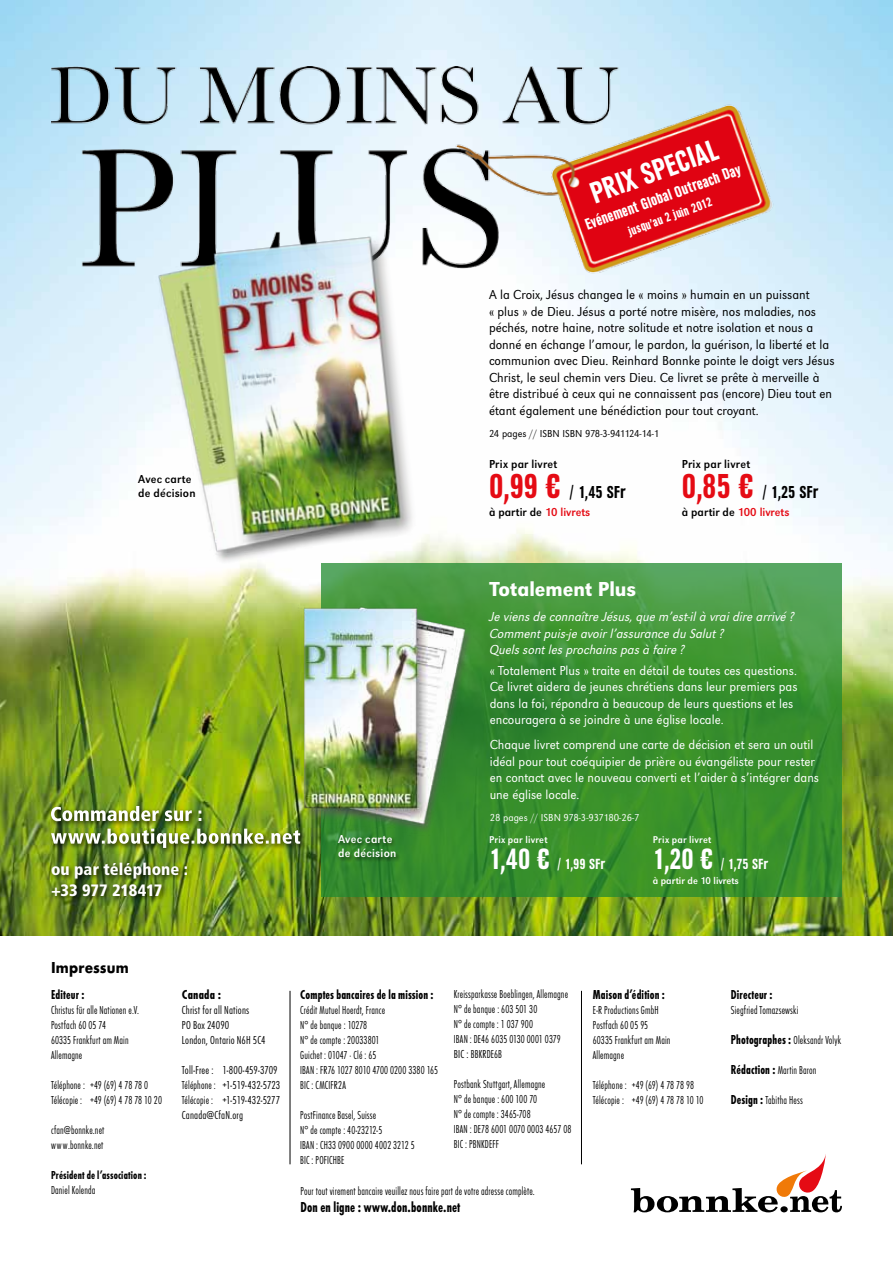
<style>
.page{position:relative;width:893px;height:1263px;background:#fff}
.page>*{position:absolute;margin:0;border:0;box-sizing:border-box;transform-origin:0 0}
.t1{font:31.5px "URW Grotesk TOT Bol Con";color:#fff}
.t2{font:21px "URW Grotesk TOT Med Nar";color:#fff}
.t3{font:18px "URW Grotesk TOT Bol Con";letter-spacing:-.005em;color:#000}
.t4{font:900 condensed 16.5px/21px "Frutiger";letter-spacing:.005em;color:#fff}
.t5{font:16.5px "URW Grotesk TOT Bol Con";color:#fff}
.t6{font:700 16.5px "Futura TOT";letter-spacing:.01em;color:#000;scale:.9 1}
.t7{font:15.3px "URW Grotesk TOT Bol Con";letter-spacing:.005em;color:#fff}
.t8{font:700 condensed 15px "Futura TOT";letter-spacing:.01em;color:#000;scale:.9 1}
.t9{font:13.5px/16.5px "URW Grotesk TOT Lig Nar";color:#000}
.t10{font:13.5px/16.5px "URW Grotesk TOT Lig Nar";color:#fff}
.t11{font:13.5px/16.5px "URW Grotesk TOT Lig Nar Obl";color:#fff}
.t12{font:700 condensed 13.5px "Futura TOT";letter-spacing:.015em;color:#000;scale:.9 1}
.t13{font:13.5px "URW Grotesk TOT Bol Con";color:#fff}
.t14{font:700 condensed 13.5px "Futura TOT";letter-spacing:.015em;color:#000}
.t15{font:12px/15px "Futura TOT Ligh Cond";letter-spacing:.015em;color:#000;scale:.9 1}
.t16{font:12px/15px "Futura TOT Ligh Cond";letter-spacing:.015em;color:#000}
.t17{font:12px/14.4px "URW Grotesk TOT Reg Nar";letter-spacing:.015em;color:#000}
.t18{font:700 condensed 12px "Futura TOT";letter-spacing:.015em;color:#000;scale:.9 1}
.t19{font:12px/14.4px "URW Grotesk TOT Reg Nar";letter-spacing:.025em;color:#fff}
.t20{font:12px "URW Grotesk TOT Reg Nar";color:#e50b14}
.t21{font:10.5px "URW Grotesk TOT Lig Nar";letter-spacing:-.005em;color:#000}
.t22{font:10.5px "URW Grotesk TOT Lig Nar";color:#fff}
.t23{font:10.2px "URW Grotesk TOT Reg Nar";letter-spacing:.02em;color:#fff}
.t24{font:10.2px "URW Grotesk TOT Reg Nar";color:#fff}
.s1{font-size:36px;color:#e50b14}
.s2{color:#e50b14}
.s3{color:#000}
.s4{font-size:30.6px}
.s5{font-family:"Futura TOT";font-weight:700;font-stretch:condensed;font-size:13.5px}
</style>
<div class="page">
<img style="left:0;top:0;width:893px;height:935px">
<img style="left:51px;top:66px;width:748px;height:216px">
<svg style="left:631px;top:1154px;width:211px;height:58px"></svg>
<hr style="left:290px;top:991px;width:1px;height:173px;background:#000">
<hr style="left:581px;top:991px;width:1px;height:173px;background:#000">
<svg style="left:322px;top:563px;width:520px;height:333px;background:#3c9233"></svg>
<img style="left:289px;top:597px;width:190px;height:239px">
<div style="left:337px;top:834px;width:63px;height:28px;background:#000;opacity:.5"></div>
<img style="left:142px;top:211px;width:302px;height:373px">
<div style="left:50px;top:860px;width:143px;height:42px;background:#000;opacity:.75"></div>
<div style="left:48px;top:803px;width:259px;height:52px;background:#000;opacity:.75"></div>
<img style="left:51px;top:829px;width:249px;height:19px">
<img style="left:51px;top:806px;width:150px;height:15px">
<p class="t17" style="left:138px;top:472px;width:59px">Avec carte de décision</p>
<h3 class="t4" style="left:51px;top:859px;width:138px">ou par téléphone : +33 977 218417</h3>
<p class="t19" style="left:338px;top:832px;width:60px">Avec carte de décision</p>
<h1 class="t1" style="left:585px;top:178px;width:131px;rotate:-20deg">Prix spEc ial</h1>
<h3 class="t5" style="left:582px;top:217px;width:166px;rotate:-20deg">Evénement Global Outreach Day</h3>
<p class="t13" style="left:626px;top:225px;width:90px;rotate:-20deg">jusqu’au 2 juin 2012</p>
<p class="t9" style="left:489px;top:286px;width:347px">A la Croix, Jésus changea le « moins » humain en un puissant<br>« plus » de Dieu. Jésus a porté notre misère, nos maladies, nos péchés, notre haine, notre solitude et notre isolation et nous a donné en échange l’amour, le pardon, la guérison, la liberté et la communion avec Dieu. Reinhard Bonnke pointe le doigt vers Jésus Christ, le seul chemin vers Dieu. Ce livret se prête à merveille à être distribué à ceux qui ne connaissent pas (encore) Dieu tout en étant également une bénédiction pour tout croyant.</p>
<p class="t21" style="left:489px;top:427px;width:172px">24 pages // ISBN ISBN 978-3-941124-14-1</p>
<p class="t17" style="left:489px;top:457px;width:70px">Prix par livret</p>
<h3 class="t3" style="left:489px;top:482px;width:138px"><span class="s1">0,99 €</span> / 1,45 SFr</h3>
<p class="t17" style="left:489px;top:505px;width:103px">à partir de <span class="s2">10 livrets</span></p>
<p class="t17" style="left:682px;top:457px;width:70px">Prix par livret</p>
<h3 class="t3" style="left:682px;top:482px;width:138px"><span class="s1">0,85 €</span> / 1,25 SFr</h3>
<p class="t20" style="left:682px;top:505px;width:109px"><span class="s3">à partir de</span> 100 livrets</p>
<h2 class="t2" style="left:490px;top:577px;width:148px">Totalement Plus</h2>
<p class="t11" style="left:490px;top:608px;width:306px">Je viens de connaître Jésus, que m’est-il à vrai dire arrivé ?<br>Comment puis-je avoir l’assurance du Salut ?<br>Quels sont les prochains pas à faire ?</p>
<p class="t10" style="left:490px;top:662px;width:309px">« Totalement Plus » traite en détail de toutes ces questions.<br>Ce livret aidera de jeunes chrétiens dans leur premiers pas dans la foi, répondra à beaucoup de leurs questions et les encouragera à se joindre à une église locale.</p>
<p class="t10" style="left:490px;top:736px;width:331px">Chaque livret comprend une carte de décision et sera un outil idéal pour tout coéquipier de prière ou évangéliste pour rester en contact avec le nouveau converti et l’aider à s’intégrer dans une église locale.</p>
<p class="t22" style="left:490px;top:811px;width:151px">28 pages // ISBN 978-3-937180-26-7</p>
<p class="t23" style="left:489px;top:834px;width:60px">Prix par livret</p>
<p class="t7" style="left:489px;top:856px;width:118px"><span class="s4">1,40 €</span> / 1,99 SFr</p>
<p class="t23" style="left:653px;top:834px;width:60px">Prix par livret</p>
<p class="t7" style="left:653px;top:856px;width:117px"><span class="s4">1,20 €</span> / 1,75 SFr</p>
<p class="t24" style="left:653px;top:875px;width:88px">à partir de 10 livrets</p>
<h3 class="t6" style="left:51px;top:957px;width:88px">Impressum</h3>
<p class="t12" style="left:51px;top:986px;width:39px">Editeur :</p>
<p class="t15" style="left:51px;top:1002px;width:99px">Christus für alle Nationen e.V.<br>Postfach 60 05 74<br>60335 Frankfurt am Main<br>Allemagne</p>
<p class="t15" style="left:51px;top:1077px;width:125px">Téléphone : +49 (69) 4 78 78 0<br>Télécopie : +49 (69) 4 78 78 10 20</p>
<p class="t15" style="left:51px;top:1122px;width:61px">cfan@bonnke.net www.bonnke.net</p>
<p class="t18" style="left:51px;top:1168px;width:108px">Président de l’association :</p>
<p class="t15" style="left:51px;top:1182px;width:51px">Daniel Kolenda</p>
<p class="t14" style="left:182px;top:987px;width:41px">Canada :</p>
<p class="t16" style="left:182px;top:1003px;width:85px">Christ for all Nations<br>PO Box 24090<br>London, Ontario N6H 5C4</p>
<p class="t16" style="left:182px;top:1063px;width:100px">Toll-Free : 1-800-459-3709<br>Téléphone : +1-519-432-5723<br>Télécopie : +1-519-432-5277<br>Canada@CfaN.org</p>
<p class="t12" style="left:300px;top:986px;width:150px">Comptes bancaires de la mission :</p>
<p class="t15" style="left:300px;top:1002px;width:155px">Crédit Mutuel Hoerdt, France<br>N° de banque : 10278<br>N° de compte : 20033801<br>Guichet : 01047 · Clé : 65<br>IBAN : FR76 1027 8010 4700 0200 3380 165<br>BIC : CMCIFR2A</p>
<p class="t15" style="left:300px;top:1107px;width:129px">PostFinance Basel, Suisse<br>N° de compte : 40-23212-5<br>IBAN : CH33 0900 0000 4002 3212 5<br>BIC : POFICHBE</p>
<p class="t15" style="left:454px;top:986px;width:128px">Kreissparkasse Boeblingen, Allemagne<br>N° de banque : 603 501 30<br>N° de compte : 1 037 900<br>IBAN : DE46 6035 0130 0001 0379<br>BIC : BBKRDE6B</p>
<p class="t15" style="left:454px;top:1076px;width:132px">Postbank Stuttgart, Allemagne<br>N° de banque : 600 100 70<br>N° de compte : 3465-708<br>IBAN : DE78 6001 0070 0003 4657 08<br>BIC : PBNKDEFF</p>
<p class="t15" style="left:300px;top:1184px;width:262px">Pour tout virement bancaire veuillez nous faire part de votre adresse complète.</p>
<p class="t8" style="left:300px;top:1198px;width:179px">Don en ligne : www.don.bonnke.net</p>
<p class="t12" style="left:593px;top:986px;width:82px">Maison d’édition :</p>
<p class="t15" style="left:593px;top:1002px;width:88px">E-R Productions GmbH<br>Postfach 60 05 95<br>60335 Frankfurt am Main<br>Allemagne</p>
<p class="t15" style="left:593px;top:1077px;width:124px">Téléphone : +49 (69) 4 78 78 98<br>Télécopie : +49 (69) 4 78 78 10 10</p>
<p class="t12" style="left:731px;top:986px;width:48px">Directeur :</p>
<p class="t15" style="left:731px;top:1002px;width:77px">Siegfried Tomazsewski</p>
<p class="t15" style="left:731px;top:1032px;width:124px"><span class="s5">Photographes :</span> Oleksandr Volyk</p>
<p class="t15" style="left:731px;top:1062px;width:97px"><span class="s5">Rédaction :</span> Martin Baron</p>
<p class="t15" style="left:731px;top:1092px;width:82px"><span class="s5">Design :</span> Tabitha Hess</p>
</div>
